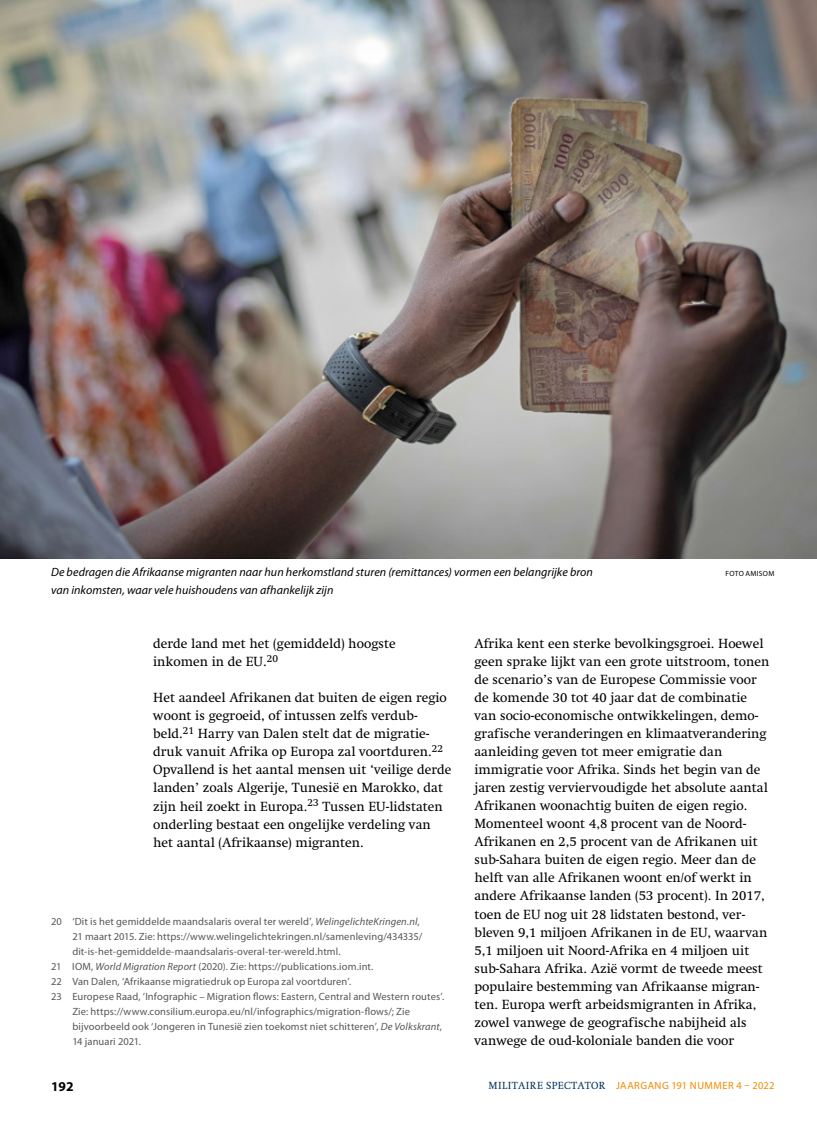
<style>
.page{position:relative;width:817px;height:1136px;background:#fff}
.page>*{position:absolute;margin:0;border:0;box-sizing:border-box;transform-origin:0 0}
.t1{font:13.5px/18px "Swift LT Std";color:#000}
.t2{font:700 13.5px "Myriad Pro";color:#000}
.t3{font:italic 12px "Myriad Pro";letter-spacing:.005em;color:#000}
.t4{font:10.5px "Myriad Pro";letter-spacing:.01em;color:#555756}
.t5{font:10.5px "Myriad Pro";letter-spacing:.045em;color:#f38a00}
.t6{font:7.5px "Myriad Pro";letter-spacing:.035em;color:#000}
.s1{font-style:italic}
.s2{font-family:"Swift LT Std";color:#00355f}
</style>
<div class="page">
<img style="left:0;top:0;width:816px;height:558px">
<p class="t3" style="left:51px;top:565px;width:543px">De bedragen die Afrikaanse migranten naar hun herkomstland sturen (remittances) vormen een belangrijke bron</p>
<p class="t6" style="left:725px;top:569px;width:50px">FOTO AMISOM</p>
<p class="t3" style="left:51px;top:583px;width:284px">van inkomsten, waar vele huishoudens van afhankelijk zijn</p>
<p class="t1" style="left:153px;top:635px;width:244px">derde land met het (gemiddeld) hoogste inkomen in de EU.<sup>20</sup></p>
<p class="t1" style="left:153px;top:689px;width:300px">Het aandeel Afrikanen dat buiten de eigen regio woont is gegroeid, of intussen zelfs verdub&shy;beld.<sup>21</sup> Harry van Dalen stelt dat de migratie&shy;druk vanuit Afrika op Europa zal voortduren.<sup>22<br></sup>Opvallend is het aantal mensen uit ‘veilige derde landen’ zoals Algerije, Tunesië en Marokko, dat zijn heil zoekt in Europa.<sup>23</sup> Tussen EU-lidstaten onderling bestaat een ongelijke verdeling van het aantal (Afrikaanse) migranten.</p>
<p class="t4" style="left:51px;top:914px;width:370px">20 ‘Dit is het gemiddelde maandsalaris overal ter wereld’, <span class="s1">WelingelichteKringen.nl</span>,</p>
<p class="t4" style="left:72px;top:929px;width:351px">21 maart 2015. Zie: https://www.welingelichtekringen.nl/samenleving/434335/</p>
<p class="t4" style="left:72px;top:944px;width:270px">dit-is-het-gemiddelde-maandsalaris-overal-ter-wereld.html.</p>
<p class="t4" style="left:51px;top:959px;width:324px">21 IOM, <span class="s1">World Migration Report</span> (2020). Zie: https://publications.iom.int.</p>
<p class="t4" style="left:51px;top:974px;width:301px">22 Van Dalen, ‘Afrikaanse migratiedruk op Europa zal voortduren’.</p>
<p class="t4" style="left:51px;top:989px;width:394px">23 Europese Raad, ‘Infographic – Migration flows: Eastern, Central and Western routes’.</p>
<p class="t4" style="left:72px;top:1004px;width:339px">Zie: https://www.consilium.europa.eu/nl/infographics/migration-flows/; Zie</p>
<p class="t4" style="left:72px;top:1019px;width:371px">bijvoorbeeld ook ‘Jongeren in Tunesië zien toekomst niet schitteren’, <span class="s1">De Volkskrant</span>,</p>
<p class="t4" style="left:72px;top:1034px;width:70px">14 januari 2021.</p>
<p class="t1" style="left:474px;top:635px;width:296px">Afrika kent een sterke bevolkingsgroei. Hoewel geen sprake lijkt van een grote uitstroom, tonen de scenario’s van de Europese Commissie voor de komende 30 tot 40 jaar dat de combinatie van socio--economische ontwikkelingen, demo&shy;grafische veranderingen en klimaatverandering aanleiding geven tot meer emigratie dan immigratie voor Afrika. Sinds het begin van de jaren zestig verviervoudigde het absolute aantal Afrikanen woonachtig buiten de eigen regio.<br>Momenteel woont 4,8 procent van de Noord-Afrikanen en 2,5 procent van de Afrikanen uit sub-Sahara buiten de eigen regio. Meer dan de helft van alle Afrikanen woont en/of werkt in andere Afrikaanse landen (53 procent). In 2017, toen de EU nog uit 28 lidstaten bestond, ver&shy;bleven 9,1 miljoen Afrikanen in de EU, waarvan 5,1 miljoen uit Noord-Afrika en 4 miljoen uit sub-Sahara Afrika. Azië vormt de tweede meest populaire bestemming van Afrikaanse migran&shy;ten. Europa werft arbeidsmigranten in Afrika, zowel vanwege de geografische nabijheid als vanwege de oud-koloniale banden die voor</p>
<p class="t2" style="left:51px;top:1077px;width:24px">192</p>
<p class="t5" style="left:488px;top:1078px;width:287px"><span class="s2">MILITAIRE SPECTATOR</span> JAARGANG 191 NUMMER 4 – 2022</p>
</div>
